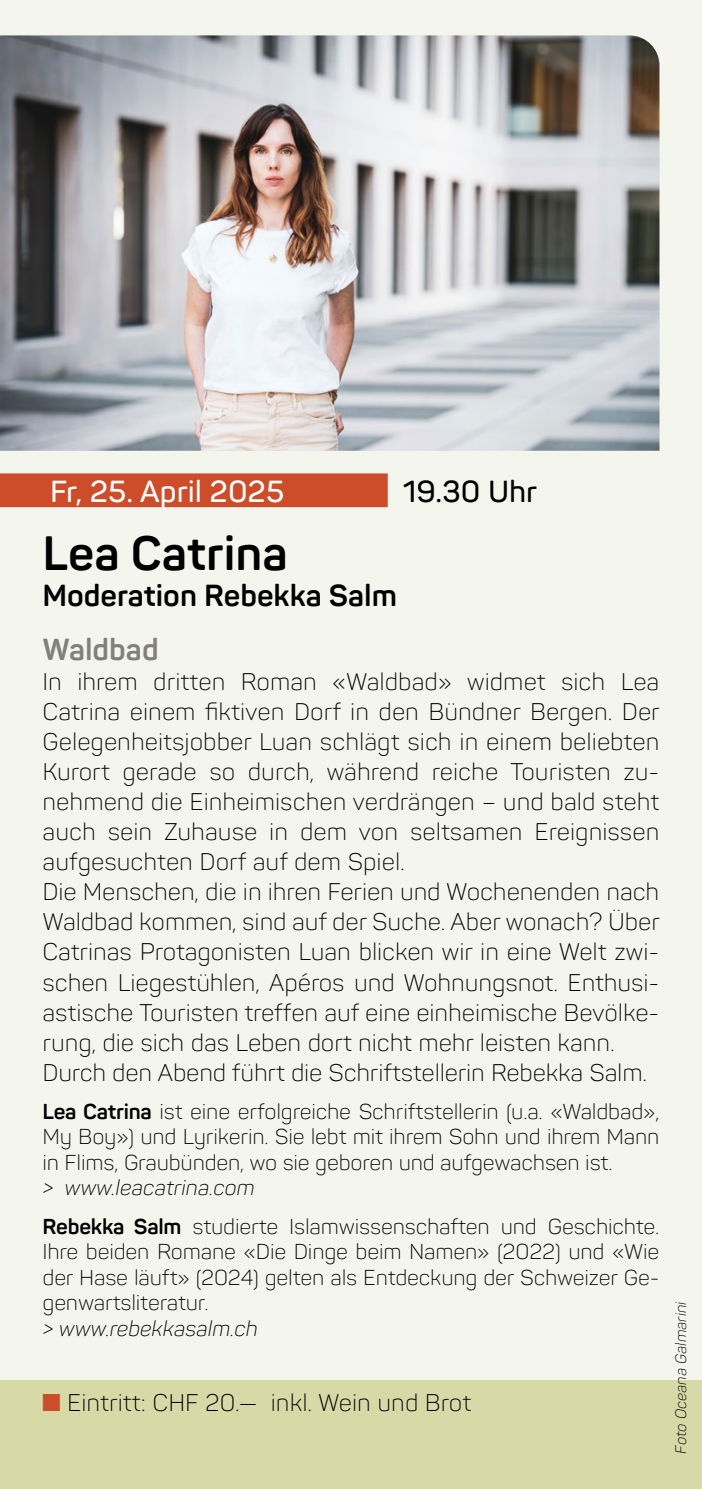
<style>
.page{position:relative;width:702px;height:1489px;background:#fff}
.page>*{position:absolute;margin:0;border:0;box-sizing:border-box;transform-origin:0 0}
.t1{font:700 47.5px "Panton";color:#000}
.t2{font:700 30px "Panton";color:#000}
.t3{font:600 30px "Panton";color:#fff}
.t4{font:600 30px "Panton";color:#000}
.t5{font:700 30px "Panton";color:#81807a}
.t6{font:300 23.75px/30px "Panton";letter-spacing:-.005em;color:#000}
.t7{font:300 21.25px/25.5px "Panton";letter-spacing:-.01em;color:#000;text-align:justify}
.t8{font:italic 300 21.25px "Panton";letter-spacing:-.01em;color:#000}
.t9{font:italic 300 15px "Panton";letter-spacing:-.01em;color:#000}
.s1{font-weight:700}
.s2{font-style:italic}
.s3{font-family:"Monotype Sorts";font-weight:400;color:#cd4d2a}
</style>
<div class="page">
<div style="left:0;top:0;width:702px;height:1488px;background:#f4f6ee"></div>
<div style="left:0;top:1380px;width:702px;height:108px;background:#d7d9a7"></div>
<div style="left:0;top:473px;width:388px;height:34px;background:#cd4d2a"></div>
<img style="left:0;top:35px;width:659px;height:415px">
<p class="t3" style="left:50px;top:472px;width:236px">Fr, 25. April 2025</p>
<p class="t4" style="left:402px;top:472px;width:136px">19.30 Uhr</p>
<h1 class="t1" style="left:43px;top:523px;width:247px">Lea Catrina</h1>
<p class="t2" style="left:43px;top:577px;width:356px">Moderation Rebekka Salm</p>
<p class="t5" style="left:43px;top:631px;width:118px">Waldbad</p>
<p class="t6" style="left:43px;top:667px;width:619px">In ihrem dritten Roman «Waldbad» widmet sich Lea Catrina einem fiktiven Dorf in den Bündner Bergen. Der Gelegenheitsjobber Luan schlägt sich in einem beliebten Kurort gerade so durch, während reiche Touristen zu&shy;nehmend die Einheimischen verdrängen – und bald steht auch sein Zuhause in dem von seltsamen Ereignissen aufgesuchten Dorf auf dem Spiel.<br>Die Menschen, die in ihren Ferien und Wochenenden nach Waldbad kommen, sind auf der Suche. Aber wonach? Über Catrinas Protagonisten Luan blicken wir in eine Welt zwi&shy;schen Liegestühlen, Apéros und Wohnungsnot. Enthusi&shy;astische Touristen treffen auf eine einheimische Bevölke&shy;rung, die sich das Leben dort nicht mehr leisten kann.<br>Durch den Abend führt die Schriftstellerin Rebekka Salm.</p>
<p class="t7" style="left:43px;top:1098px;width:618px"><span class="s1">Lea Catrina</span> ist eine erfolgreiche Schriftstellerin (u.a. «Waldbad», My Boy») und Lyrikerin. Sie lebt mit ihrem Sohn und ihrem Mann in Flims, Graubünden, wo sie geboren und aufgewachsen ist.</p>
<p class="t7" style="left:43px;top:1168px;width:618px;line-height:38.2px"><span class="s2">&gt; www.leacatrina.com<br></span><span class="s1">Rebekka Salm</span> studierte Islamwissenschaften und Geschichte.</p>
<p class="t7" style="left:43px;top:1238px;width:618px">Ihre beiden Romane «Die Dinge beim Namen» (2022) und «Wie der Hase läuft» (2024) gelten als Entdeckung der Schweizer Ge&shy;genwartsliteratur.</p>
<p class="t8" style="left:43px;top:1315px;width:217px">&gt; www.rebekkasalm.ch</p>
<p class="t6" style="left:43px;top:1387px;width:430px"><span class="s3">n</span> Eintritt: CHF 20.— inkl. Wein und Brot</p>
<p class="t9" style="left:671px;top:1453px;width:154px;rotate:-90deg">Foto Oceana Galmarini</p>
</div>
